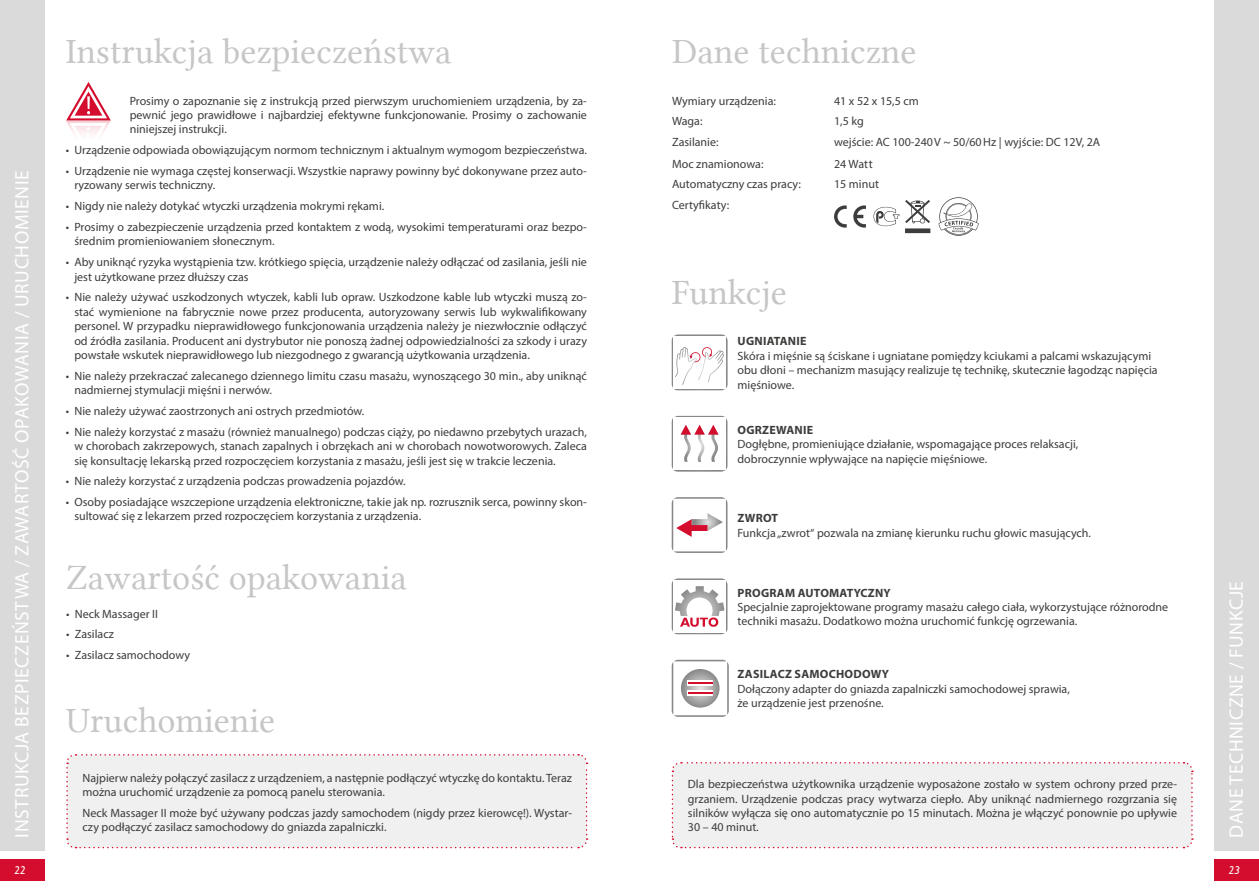
<style>
.page{position:relative;width:1259px;height:893px;background:#fff}
.page>*{position:absolute;margin:0;border:0;box-sizing:border-box;transform-origin:0 0}
.t1{font:36px "Lin Libertine";color:#c6c6c6}
.t2{font:19.5px "Myriad Pro";letter-spacing:.03em;color:#fff}
.t3{font:12px/14.4px "Myriad Pro";color:#3c3c3b}
.t4{font:700 12px "Myriad Pro";letter-spacing:.02em;color:#3c3c3b}
.t5{font:italic 11.25px "Humanist 521 BT";color:#fff}
</style>
<div class="page">
<div style="left:0;top:859px;width:45px;height:21px;background:#d40c2d"></div>
<div style="left:1214px;top:859px;width:45px;height:21px;background:#d40c2d"></div>
<div style="left:1214px;top:0;width:45px;height:850px;background:#dadada"></div>
<div style="left:0;top:0;width:45px;height:850px;background:#dadada"></div>
<svg style="left:66px;top:82px;width:45px;height:52px"></svg>
<div style="left:66px;top:754px;width:522px;height:95px;background:#f0f0f0"></div>
<div style="left:671px;top:762px;width:522px;height:87px;background:#f0f0f0"></div>
<svg style="left:671px;top:334px;width:56px;height:56px"></svg>
<svg style="left:671px;top:416px;width:56px;height:56px"></svg>
<svg style="left:671px;top:497px;width:56px;height:56px"></svg>
<svg style="left:671px;top:578px;width:56px;height:56px"></svg>
<svg style="left:671px;top:660px;width:58px;height:57px"></svg>
<svg style="left:873px;top:207px;width:26px;height:19px"></svg>
<svg style="left:938px;top:197px;width:40px;height:39px"></svg>
<div style="left:905px;top:228px;width:25px;height:5px;background:#3c3c3b"></div>
<svg style="left:905px;top:200px;width:25px;height:23px"></svg>
<svg style="left:834px;top:205px;width:12px;height:23px"></svg>
<svg style="left:853px;top:205px;width:13px;height:23px"></svg>
<h2 class="t2" style="left:10px;top:837px;width:669px;rotate:-90deg">INSTRUKCJA BEZPIECZEŃSTWA / ZAWARTOŚĆ OPAKOWANIA / URUCHOMIENIE</h2>
<h1 class="t1" style="left:66px;top:31px;width:387px">Instrukcja bezpieczeństwa</h1>
<p class="t3" style="left:130px;top:93px;width:459px;text-align:justify">Prosimy o zapoznanie się z instrukcją przed pierwszym uruchomieniem urządzenia, by za&shy;pewnić jego prawidłowe i najbardziej efektywne funkcjonowanie. Prosimy o zachowanie niniejszej instrukcji.</p>
<p class="t3" style="left:66px;top:143px;width:522px">• Urządzenie odpowiada obowiązującym normom technicznym i aktualnym wymogom bezpieczeństwa.</p>
<p class="t3" style="left:74px;top:164px;width:514px;text-indent:-8px">• Urządzenie nie wymaga częstej konserwacji. Wszystkie naprawy powinny być dokonywane przez auto&shy;ryzowany serwis techniczny.</p>
<p class="t3" style="left:66px;top:199px;width:320px">• Nigdy nie należy dotykać wtyczki urządzenia mokrymi rękami.</p>
<p class="t3" style="left:74px;top:220px;width:514px;text-indent:-8px">• Prosimy o zabezpieczenie urządzenia przed kontaktem z wodą, wysokimi temperaturami oraz bezpo&shy;średnim promieniowaniem słonecznym.</p>
<p class="t3" style="left:74px;top:255px;width:514px;text-indent:-8px">• Aby uniknąć ryzyka wystąpienia tzw. krótkiego spięcia, urządzenie należy odłączać od zasilania, jeśli nie jest użytkowane przez dłuższy czas</p>
<p class="t3" style="left:74px;top:290px;width:514px;text-align:justify;text-indent:-8px">• Nie należy używać uszkodzonych wtyczek, kabli lub opraw. Uszkodzone kable lub wtyczki muszą zo&shy;stać wymienione na fabrycznie nowe przez producenta, autoryzowany serwis lub wykwalifikowany personel. W przypadku nieprawidłowego funkcjonowania urządzenia należy je niezwłocznie odłączyć od źródła zasilania. Producent ani dystrybutor nie ponoszą żadnej odpowiedzialności za szkody i urazy powstałe wskutek nieprawidłowego lub niezgodnego z gwarancją użytkowania urządzenia.</p>
<p class="t3" style="left:74px;top:368px;width:514px;text-indent:-8px">• Nie należy przekraczać zalecanego dziennego limitu czasu masażu, wynoszącego 30 min., aby uniknąć nadmiernej stymulacji mięśni i nerwów.</p>
<p class="t3" style="left:66px;top:403px;width:300px">• Nie należy używać zaostrzonych ani ostrych przedmiotów.</p>
<p class="t3" style="left:74px;top:424px;width:514px;text-align:justify;text-indent:-8px">• Nie należy korzystać z masażu (również manualnego) podczas ciąży, po niedawno przebytych urazach, w chorobach zakrzepowych, stanach zapalnych i obrzękach ani w chorobach nowotworowych. Zaleca się konsultację lekarską przed rozpoczęciem korzystania z masażu, jeśli jest się w trakcie leczenia.</p>
<p class="t3" style="left:66px;top:474px;width:341px">• Nie należy korzystać z urządzenia podczas prowadzenia pojazdów.</p>
<p class="t3" style="left:74px;top:495px;width:514px;text-indent:-8px">• Osoby posiadające wszczepione urządzenia elektroniczne, takie jak np. rozrusznik serca, powinny skon&shy;sultować się z lekarzem przed rozpoczęciem korzystania z urządzenia.</p>
<h1 class="t1" style="left:66px;top:557px;width:343px">Zawartość opakowania</h1>
<p class="t3" style="left:66px;top:606px;width:93px">• Neck Massager II</p>
<p class="t3" style="left:66px;top:627px;width:49px">• Zasilacz</p>
<p class="t3" style="left:66px;top:648px;width:125px">• Zasilacz samochodowy</p>
<h1 class="t1" style="left:66px;top:699px;width:210px">Uruchomienie</h1>
<p class="t3" style="left:83px;top:770px;width:491px">Najpierw należy połączyć zasilacz z urządzeniem, a następnie podłączyć wtyczkę do kontaktu. Teraz można uruchomić urządzenie za pomocą panelu sterowania.</p>
<p class="t3" style="left:83px;top:806px;width:491px">Neck Massager II może być używany podczas jazdy samochodem (nigdy przez kierowcę!). Wystar&shy;czy podłączyć zasilacz samochodowy do gniazda zapalniczki.</p>
<h1 class="t1" style="left:672px;top:31px;width:246px">Dane techniczne</h1>
<p class="t3" style="left:672px;top:93px;width:105px">Wymiary urządzenia:</p>
<p class="t3" style="left:834px;top:93px;width:86px">41 x 52 x 15,5 cm</p>
<p class="t3" style="left:672px;top:114px;width:32px">Waga:</p>
<p class="t3" style="left:834px;top:114px;width:31px">1,5 kg</p>
<p class="t3" style="left:672px;top:135px;width:48px">Zasilanie:</p>
<p class="t3" style="left:834px;top:135px;width:268px">wejście: AC 100-240V ~ 50/60Hz | wyjście: DC 12V, 2A</p>
<p class="t3" style="left:672px;top:156px;width:93px">Moc znamionowa:</p>
<p class="t3" style="left:834px;top:156px;width:40px">24 Watt</p>
<p class="t3" style="left:672px;top:177px;width:130px">Automatyczny czas pracy:</p>
<p class="t3" style="left:834px;top:177px;width:46px">15 minut</p>
<p class="t3" style="left:672px;top:198px;width:59px">Certyfikaty:</p>
<h1 class="t1" style="left:672px;top:272px;width:116px">Funkcje</h1>
<p class="t4" style="left:737px;top:333px;width:70px">UGNIATANIE</p>
<p class="t3" style="left:737px;top:348px;width:422px">Skóra i mięśnie są ściskane i ugniatane pomiędzy kciukami a palcami wskazującymi obu dłoni – mechanizm masujący realizuje tę technikę, skutecznie łagodząc napięcia mięśniowe.</p>
<p class="t4" style="left:737px;top:422px;width:77px">OGRZEWANIE</p>
<p class="t3" style="left:737px;top:437px;width:342px">Dogłębne, promieniujące działanie, wspomagające proces relaksacji, dobroczynnie wpływające na napięcie mięśniowe.</p>
<p class="t4" style="left:737px;top:510px;width:42px">ZWROT</p>
<p class="t3" style="left:737px;top:525px;width:355px">Funkcja „zwrot“ pozwala na zmianę kierunku ruchu głowic masujących.</p>
<p class="t4" style="left:737px;top:585px;width:154px">PROGRAM AUTOMATYCZNY</p>
<p class="t3" style="left:737px;top:599px;width:432px">Specjalnie zaprojektowane programy masażu całego ciała, wykorzystujące różnorodne techniki masażu. Dodatkowo można uruchomić funkcję ogrzewania.</p>
<p class="t4" style="left:737px;top:666px;width:153px">ZASILACZ SAMOCHODOWY</p>
<p class="t3" style="left:737px;top:681px;width:334px">Dołączony adapter do gniazda zapalniczki samochodowej sprawia, że urządzenie jest przenośne.</p>
<p class="t3" style="left:688px;top:777px;width:490px;text-align:justify">Dla bezpieczeństwa użytkownika urządzenie wyposażone zostało w system ochrony przed prze&shy;grzaniem. Urządzenie podczas pracy wytwarza ciepło. Aby uniknąć nadmiernego rozgrzania się silników wyłącza się ono automatycznie po 15 minutach. Można je włączyć ponownie po upływie 30 – 40 minut.</p>
<h2 class="t2" style="left:1224px;top:837px;width:258px;rotate:-90deg">DANE TECHNICZNE / FUNKCJE</h2>
<p class="t5" style="left:15px;top:863px;width:13px">22</p>
<p class="t5" style="left:1228px;top:863px;width:13px">23</p>
</div>
